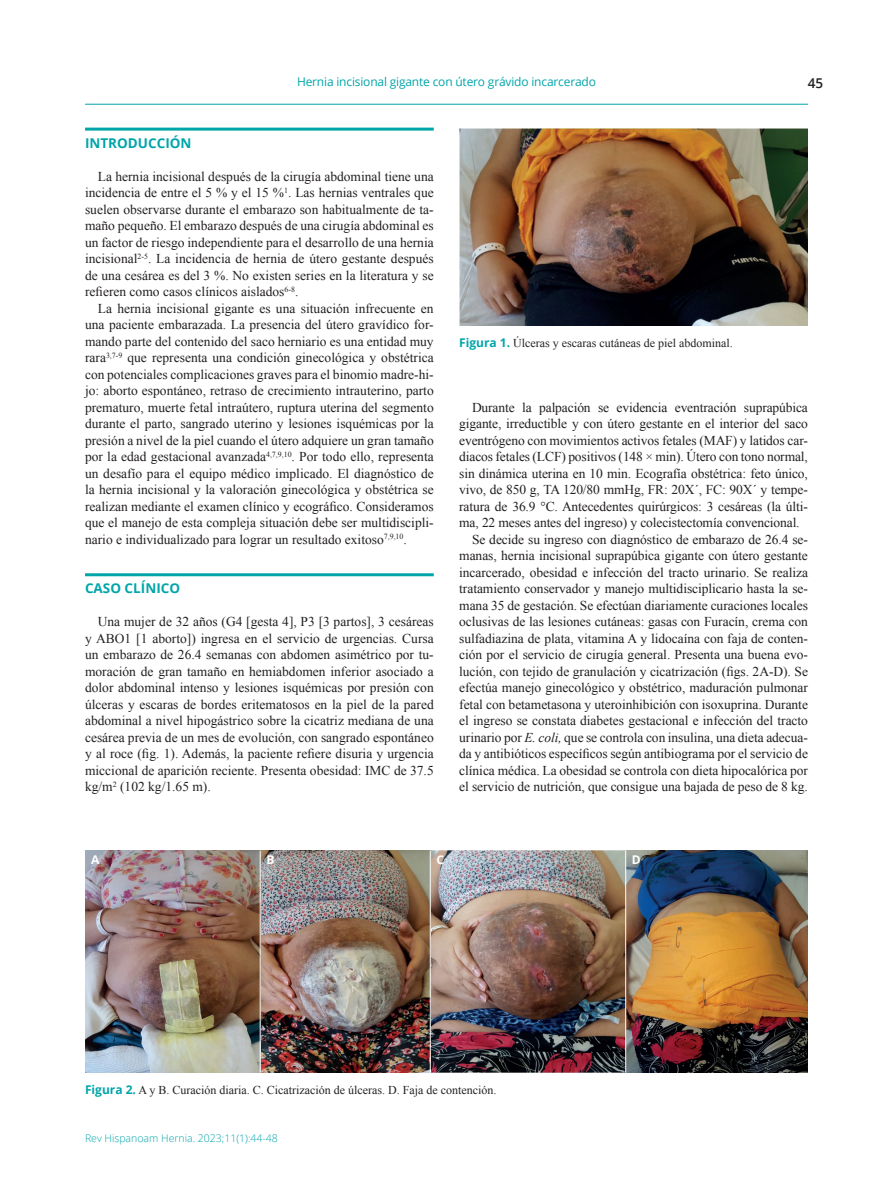
<style>
.page{position:relative;width:893px;height:1191px;background:#fff}
.page>*{position:absolute;margin:0;border:0;box-sizing:border-box;transform-origin:0 0}
.t1{font:13.5px/16.5px "Times New Roman";letter-spacing:-.005em;color:#231f20;text-align:justify}
.t2{font:700 13.5px "Open Sans";color:#00a5aa}
.t3{font:600 13.5px "Open Sans";color:#231f20}
.t4{font:12px "Times New Roman";color:#231f20}
.t5{font:12px "Open Sans";letter-spacing:-.015em;color:#00a5aa}
.t6{font:700 12px "Open Sans";color:#fff}
.t7{font:300 10.5px "Open Sans";color:#00a5aa}
.s1{font-family:"Open Sans";font-weight:700;color:#00a5aa}
.s2{font-style:italic}
</style>
<div class="page">
<hr style="left:85px;top:104px;width:723px;height:1px;background:#00a5aa">
<hr style="left:85px;top:128px;width:349px;height:3px;background:#00a5aa">
<hr style="left:85px;top:573px;width:349px;height:3px;background:#00a5aa">
<img style="left:459px;top:129px;width:349px;height:196px">
<img style="left:626px;top:850px;width:182px;height:222px">
<img style="left:431px;top:850px;width:194px;height:222px">
<img style="left:261px;top:850px;width:169px;height:222px">
<img style="left:85px;top:850px;width:175px;height:222px">
<p class="t5" style="left:297px;top:74px;width:300px">Hernia incisional gigante con útero grávido incarcerado</p>
<p class="t3" style="left:808px;top:74px;width:17px">45</p>
<p class="t2" style="left:85px;top:133px;width:108px">INTRODUCCIÓN</p>
<p class="t1" style="left:85px;top:168px;width:350px;text-indent:13px">La hernia incisional después de la cirugía abdominal tiene una incidencia de entre el 5 % y el 15 %<sup>1</sup>. Las hernias ventrales que suelen observarse durante el embarazo son habitualmente de ta&shy;maño pequeño. El embarazo después de una cirugía abdominal es un factor de riesgo independiente para el desarrollo de una hernia incisional<sup>2-5</sup>. La incidencia de hernia de útero gestante después de una cesárea es del 3 %. No existen series en la literatura y se refieren como casos clínicos aislados<sup>6-8</sup>.</p>
<p class="t1" style="left:85px;top:300px;width:350px;text-indent:13px">La hernia incisional gigante es una situación infrecuente en una paciente embarazada. La presencia del útero gravídico for&shy;mando parte del contenido del saco herniario es una entidad muy rara<sup>3,7-9</sup> que representa una condición ginecológica y obstétrica con potenciales complicaciones graves para el binomio madre-hi&shy;jo: aborto espontáneo, retraso de crecimiento intrauterino, parto prematuro, muerte fetal intraútero, ruptura uterina del segmento durante el parto, sangrado uterino y lesiones isquémicas por la presión a nivel de la piel cuando el útero adquiere un gran tamaño por la edad gestacional avanzada<sup>4,7,9,10</sup>. Por todo ello, representa un desafío para el equipo médico implicado. El diagnóstico de la hernia incisional y la valoración ginecológica y obstétrica se realizan mediante el examen clínico y ecográfico. Consideramos que el manejo de esta compleja situación debe ser multidiscipli&shy;nario e individualizado para lograr un resultado exitoso<sup>7,9,10</sup>.</p>
<p class="t2" style="left:85px;top:579px;width:97px">CASO CLÍNICO</p>
<p class="t1" style="left:85px;top:613px;width:350px;text-indent:13px">Una mujer de 32 años (G4 [gesta 4], P3 [3 partos], 3 cesáreas y ABO1 [1 aborto]) ingresa en el servicio de urgencias. Cursa un embarazo de 26.4 semanas con abdomen asimétrico por tu&shy;moración de gran tamaño en hemiabdomen inferior asociado a dolor abdominal intenso y lesiones isquémicas por presión con úlceras y escaras de bordes eritematosos en la piel de la pared abdominal a nivel hipogástrico sobre la cicatriz mediana de una cesárea previa de un mes de evolución, con sangrado espontáneo y al roce (fig. 1). Además, la paciente refiere disuria y urgencia miccional de aparición reciente. Presenta obesidad: IMC de 37.5 kg/m<sup>2</sup> (102 kg/1.65 m).</p>
<p class="t4" style="left:459px;top:335px;width:275px"><span class="s1">Figura 1.</span> Úlceras y escaras cutáneas de piel abdominal.</p>
<p class="t1" style="left:472px;top:399px;width:337px">Durante la palpación se evidencia eventración suprapúbica</p>
<p class="t1" style="left:459px;top:415px;width:350px">gigante, irreductible y con útero gestante en el interior del saco</p>
<p class="t1" style="left:459px;top:432px;width:350px">eventrógeno con movimientos activos fetales (MAF) y latidos car-</p>
<p class="t1" style="left:459px;top:448px;width:350px">diacos fetales (LCF) positivos (148 × min). Útero con tono normal,</p>
<p class="t1" style="left:459px;top:465px;width:350px">sin dinámica uterina en 10 min. Ecografía obstétrica: feto único,</p>
<p class="t1" style="left:459px;top:481px;width:350px">vivo, de 850 g, TA 120/80 mmHg, FR: 20X´, FC: 90X´ y tempe-</p>
<p class="t1" style="left:459px;top:498px;width:350px">ratura de 36.9 °C. Antecedentes quirúrgicos: 3 cesáreas (la últi-</p>
<p class="t1" style="left:459px;top:514px;width:342px">ma, 22 meses antes del ingreso) y colecistectomía convencional.</p>
<p class="t1" style="left:472px;top:531px;width:337px">Se decide su ingreso con diagnóstico de embarazo de 26.4 se-</p>
<p class="t1" style="left:459px;top:547px;width:350px">manas, hernia incisional suprapúbica gigante con útero gestante</p>
<p class="t1" style="left:459px;top:564px;width:350px">incarcerado, obesidad e infección del tracto urinario. Se realiza</p>
<p class="t1" style="left:459px;top:580px;width:350px">tratamiento conservador y manejo multidisciplicario hasta la se-</p>
<p class="t1" style="left:459px;top:597px;width:350px">mana 35 de gestación. Se efectúan diariamente curaciones locales</p>
<p class="t1" style="left:459px;top:613px;width:350px">oclusivas de las lesiones cutáneas: gasas con Furacín, crema con</p>
<p class="t1" style="left:459px;top:630px;width:350px">sulfadiazina de plata, vitamina A y lidocaína con faja de conten-</p>
<p class="t1" style="left:459px;top:646px;width:350px">ción por el servicio de cirugía general. Presenta una buena evo-</p>
<p class="t1" style="left:459px;top:663px;width:350px">lución, con tejido de granulación y cicatrización (figs. 2A-D). Se</p>
<p class="t1" style="left:459px;top:679px;width:350px">efectúa manejo ginecológico y obstétrico, maduración pulmonar</p>
<p class="t1" style="left:459px;top:696px;width:350px">fetal con betametasona y uteroinhibición con isoxuprina. Durante</p>
<p class="t1" style="left:459px;top:712px;width:350px">el ingreso se constata diabetes gestacional e infección del tracto</p>
<p class="t1" style="left:459px;top:729px;width:350px">urinario por <span class="s2">E. coli,</span> que se controla con insulina, una dieta adecua-</p>
<p class="t1" style="left:459px;top:745px;width:350px">da y antibióticos específicos según antibiograma por el servicio de</p>
<p class="t1" style="left:459px;top:762px;width:350px">clínica médica. La obesidad se controla con dieta hipocalórica por</p>
<p class="t1" style="left:459px;top:778px;width:350px">el servicio de nutrición, que consigue una bajada de peso de 8 kg.</p>
<p class="t6" style="left:91px;top:851px;width:10px">A</p>
<p class="t6" style="left:267px;top:851px;width:10px">B</p>
<p class="t6" style="left:437px;top:851px;width:9px">C</p>
<p class="t6" style="left:632px;top:851px;width:10px">D</p>
<p class="t4" style="left:85px;top:1082px;width:413px"><span class="s1">Figura 2.</span> A y B. Curación diaria. C. Cicatrización de úlceras. D. Faja de contención.</p>
<p class="t7" style="left:85px;top:1130px;width:194px">Rev Hispanoam Hernia. 2023;11(1):44-48</p>
</div>
